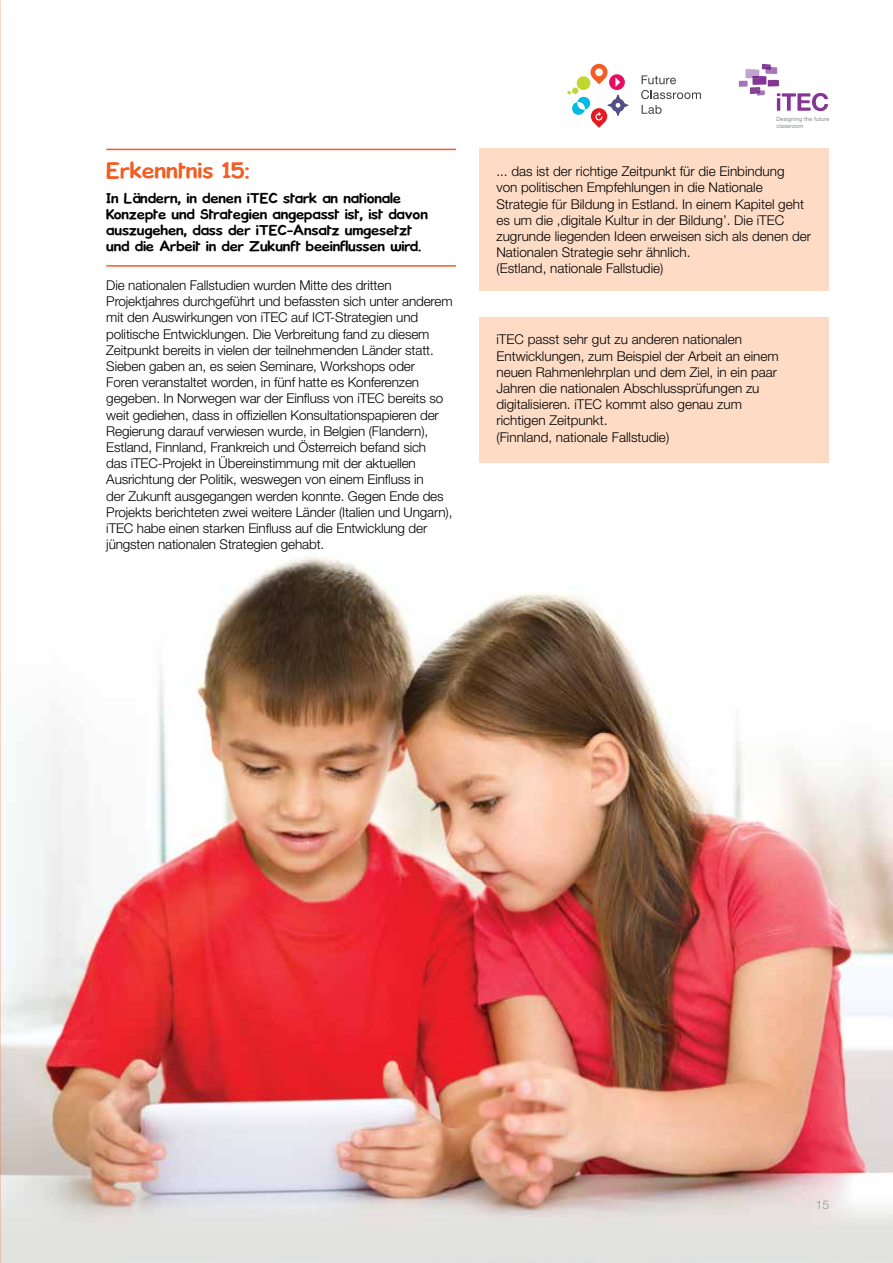
<style>
.page{position:relative;width:893px;height:1263px;background:#fff}
.page>*{position:absolute;margin:0;border:0;box-sizing:border-box;transform-origin:0 0}
.t1{font:21px "Kronika";color:#f15d22}
.t2{font:300 13.5px/16.2px "Helvetica Neue";letter-spacing:-.01em;color:#000}
.t3{font:13.5px/16.2px "Kronika";letter-spacing:-.01em;color:#000}
.t4{font:300 12px "Helvetica Neue";color:#939598}
.t5{font:5.85px/7.1px "Alte Haas Grotesk";color:#888a8d}
</style>
<div class="page">
<svg style="left:642px;top:75px;width:34px;height:9px"></svg>
<svg style="left:641px;top:90px;width:60px;height:9px"></svg>
<svg style="left:642px;top:105px;width:20px;height:9px"></svg>
<svg style="left:567px;top:64px;width:61px;height:64px"></svg>
<svg style="left:738px;top:64px;width:91px;height:48px"></svg>
<img style="left:0;top:535px;width:893px;height:728px">
<div style="left:479px;top:148px;width:350px;height:143px;background:#fddbc5"></div>
<div style="left:479px;top:317px;width:350px;height:145px;background:#fddbc5"></div>
<hr style="left:106px;top:149px;width:350px;height:1px;background:#f15d22">
<hr style="left:106px;top:265px;width:350px;height:2px;background:#f15d22">
<h1 class="t1" style="left:106px;top:155px;width:145px">Erkenntnis 15:</h1>
<p class="t3" style="left:106px;top:189px;width:323px">In Ländern, in denen iTEC stark an nationale Konzepte und Strategien angepasst ist, ist davon auszugehen, dass der iTEC-Ansatz umgesetzt und die Arbeit in der Zukunft beeinflussen wird.</p>
<p class="t2" style="left:106px;top:277px;width:348px">Die nationalen Fallstudien wurden Mitte des dritten Projektjahres durchgeführt und befassten sich unter anderem mit den Auswirkungen von iTEC auf ICT-Strategien und politische Entwicklungen. Die Verbreitung fand zu diesem Zeitpunkt bereits in vielen der teilnehmenden Länder statt.<br>Sieben gaben an, es seien Seminare, Workshops oder<br>Foren veranstaltet worden, in fünf hatte es Konferenzen gegeben. In Norwegen war der Einfluss von iTEC bereits so weit gediehen, dass in offiziellen Konsultationspapieren der Regierung darauf verwiesen wurde, in Belgien (Flandern), Estland, Finnland, Frankreich und Österreich befand sich<br>das iTEC-Projekt in Übereinstimmung mit der aktuellen Ausrichtung der Politik, weswegen von einem Einfluss in<br>der Zukunft ausgegangen werden konnte. Gegen Ende des Projekts berichteten zwei weitere Länder (Italien und Ungarn), iTEC habe einen starken Einfluss auf die Entwicklung der jüngsten nationalen Strategien gehabt.</p>
<p class="t5" style="left:776px;top:115px;width:54px">Designing the future classroom</p>
<p class="t2" style="left:496px;top:163px;width:316px">... das ist der richtige Zeitpunkt für die Einbindung<br>von politischen Empfehlungen in die Nationale Strategie für Bildung in Estland. In einem Kapitel geht es um die ‚digitale Kultur in der Bildung’. Die iTEC zugrunde liegenden Ideen erweisen sich als denen der Nationalen Strategie sehr ähnlich.<br>(Estland, nationale Fallstudie)</p>
<p class="t2" style="left:496px;top:331px;width:284px">iTEC passt sehr gut zu anderen nationalen Entwicklungen, zum Beispiel der Arbeit an einem neuen Rahmenlehrplan und dem Ziel, in ein paar Jahren die nationalen Abschlussprüfungen zu digitalisieren. iTEC kommt also genau zum richtigen Zeitpunkt.<br>(Finnland, nationale Fallstudie)</p>
<p class="t4" style="left:816px;top:1197px;width:15px">15</p>
</div>
